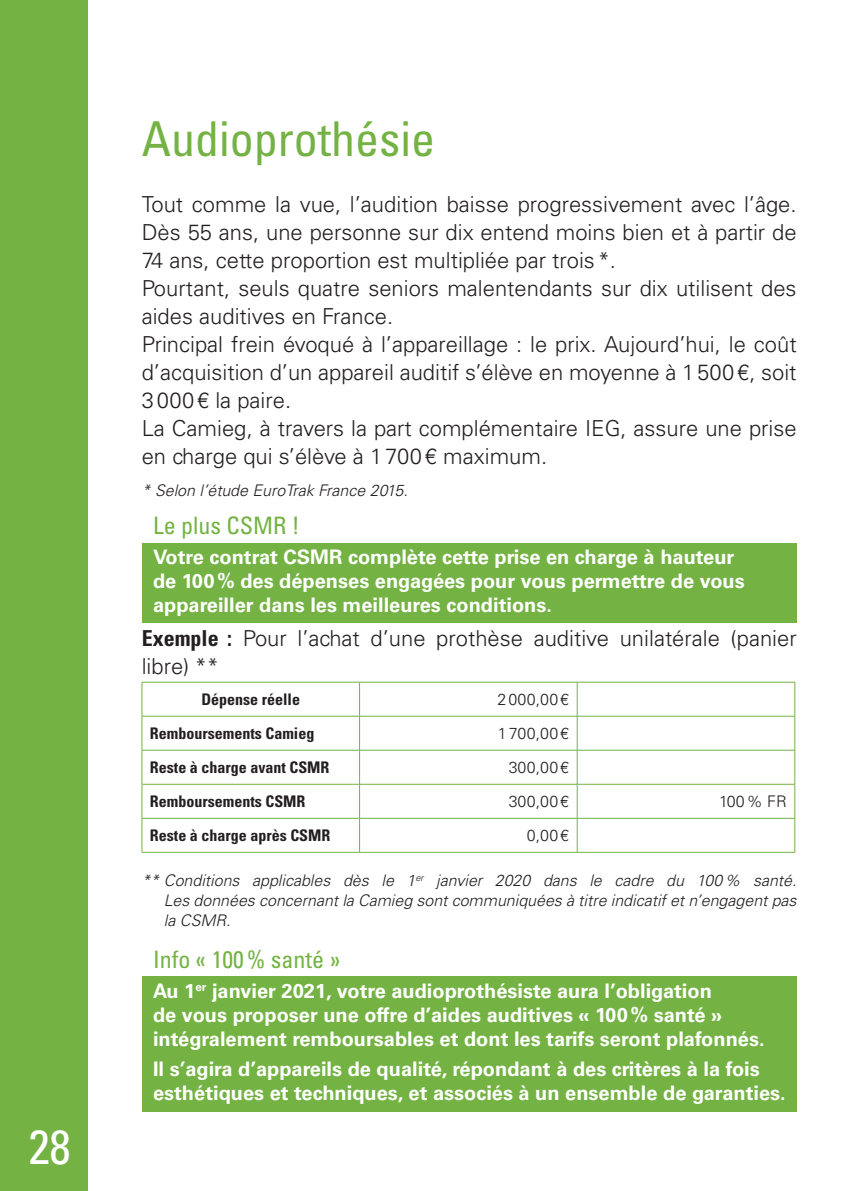
<style>
.page{position:relative;width:842px;height:1191px;background:#fff}
.page>*{position:absolute;margin:0;border:0;box-sizing:border-box;transform-origin:0 0}
.titre_paragraphe{font:condensed 48px "Univers LT Std";color:#74b343}
.t1{font:condensed 48px "Univers LT Std";color:#fff}
.titre_encart{font:condensed 24px "Univers LT Std";color:#74b343}
.paragraphe_classique{font:300 22px/28px "Univers LT Std";color:#231f20}
.paragraphe_classique-2{font:700 20px/24px "Univers LT Std";color:#fff}
.note{font:italic 300 16px/20px "Univers LT Std";color:#231f20;text-align:justify}
.tableau__texte{font:700 condensed 16px "Univers LT Std";color:#231f20}
.tableau__texte-2{font:300 16px "Univers LT Std";letter-spacing:.02em;color:#231f20}
.s1{font-weight:700;font-stretch:condensed}
</style>
<div class="page">
<div style="left:0;top:0;width:88px;height:1191px;background:#74b343"></div>
<div style="left:142px;top:543px;width:655px;height:79px;background:#74b343"></div>
<div style="left:142px;top:975px;width:655px;height:136px;background:#74b343"></div>
<hr style="left:142px;top:682px;width:218px;height:1px;background:#74b343">
<hr style="left:142px;top:682px;width:1px;height:34px;background:#74b343">
<hr style="left:360px;top:682px;width:217px;height:1px;background:#74b343">
<hr style="left:359px;top:682px;width:1px;height:34px;background:#74b343">
<hr style="left:577px;top:682px;width:218px;height:1px;background:#74b343">
<hr style="left:577px;top:682px;width:1px;height:34px;background:#74b343">
<hr style="left:794px;top:682px;width:1px;height:34px;background:#74b343">
<hr style="left:142px;top:716px;width:218px;height:1px;background:#74b343">
<hr style="left:142px;top:716px;width:1px;height:34px;background:#74b343">
<hr style="left:360px;top:716px;width:217px;height:1px;background:#74b343">
<hr style="left:359px;top:716px;width:1px;height:34px;background:#74b343">
<hr style="left:577px;top:716px;width:218px;height:1px;background:#74b343">
<hr style="left:577px;top:716px;width:1px;height:34px;background:#74b343">
<hr style="left:794px;top:716px;width:1px;height:34px;background:#74b343">
<hr style="left:142px;top:750px;width:218px;height:1px;background:#74b343">
<hr style="left:142px;top:750px;width:1px;height:34px;background:#74b343">
<hr style="left:360px;top:750px;width:217px;height:1px;background:#74b343">
<hr style="left:359px;top:750px;width:1px;height:34px;background:#74b343">
<hr style="left:577px;top:750px;width:218px;height:1px;background:#74b343">
<hr style="left:577px;top:750px;width:1px;height:34px;background:#74b343">
<hr style="left:794px;top:750px;width:1px;height:34px;background:#74b343">
<hr style="left:142px;top:784px;width:218px;height:1px;background:#74b343">
<hr style="left:142px;top:784px;width:1px;height:34px;background:#74b343">
<hr style="left:360px;top:784px;width:217px;height:1px;background:#74b343">
<hr style="left:359px;top:784px;width:1px;height:34px;background:#74b343">
<hr style="left:577px;top:784px;width:218px;height:1px;background:#74b343">
<hr style="left:577px;top:784px;width:1px;height:34px;background:#74b343">
<hr style="left:794px;top:784px;width:1px;height:34px;background:#74b343">
<hr style="left:142px;top:818px;width:218px;height:1px;background:#74b343">
<hr style="left:142px;top:818px;width:1px;height:34px;background:#74b343">
<hr style="left:360px;top:818px;width:217px;height:1px;background:#74b343">
<hr style="left:359px;top:818px;width:1px;height:34px;background:#74b343">
<hr style="left:577px;top:818px;width:218px;height:1px;background:#74b343">
<hr style="left:577px;top:818px;width:1px;height:34px;background:#74b343">
<hr style="left:794px;top:818px;width:1px;height:34px;background:#74b343">
<hr style="left:142px;top:852px;width:218px;height:1px;background:#74b343">
<hr style="left:360px;top:852px;width:217px;height:1px;background:#74b343">
<hr style="left:577px;top:852px;width:218px;height:1px;background:#74b343">
<h1 class="t1" style="left:28px;top:1117px;width:44px">28</h1>
<p class="titre_paragraphe" style="left:142px;top:109px;width:295px">Audioprothésie</p>
<p class="paragraphe_classique" style="left:142px;top:190px;width:656px;text-align:justify">Tout comme la vue, l’audition baisse progressivement avec l’âge.<br>Dès 55 ans, une personne sur dix entend moins bien et à partir de 74 ans, cette proportion est multipliée par trois*.</p>
<p class="paragraphe_classique" style="left:142px;top:274px;width:656px">Pourtant, seuls quatre seniors malentendants sur dix utilisent des aides auditives en France.</p>
<p class="paragraphe_classique" style="left:142px;top:330px;width:656px;text-align:justify">Principal frein évoqué à l’appareillage : le prix. Aujourd’hui, le coût d’acquisition d’un appareil auditif s’élève en moyenne à 1500€, soit 3000€ la paire.</p>
<p class="paragraphe_classique" style="left:142px;top:414px;width:656px">La Camieg, à travers la part complémentaire IEG, assure une prise en charge qui s’élève à 1700€ maximum.</p>
<p class="note" style="left:142px;top:480px;width:268px">* Selon l’étude EuroTrak France 2015.</p>
<p class="titre_encart" style="left:153px;top:510px;width:148px">Le plus CSMR !</p>
<p class="paragraphe_classique-2" style="left:153px;top:545px;width:593px">Votre contrat CSMR complète cette prise en charge à hauteur de 100% des dépenses engagées pour vous permettre de vous appareiller dans les meilleures conditions.</p>
<p class="paragraphe_classique" style="left:142px;top:624px;width:656px"><span class="s1">Exemple :</span> Pour l’achat d’une prothèse auditive unilatérale (panier libre) **</p>
<p class="tableau__texte" style="left:201px;top:689px;width:100px">Dépense réelle</p>
<p class="tableau__texte-2" style="left:497px;top:689px;width:73px">2000,00€</p>
<p class="tableau__texte" style="left:150px;top:723px;width:166px">Remboursements Camieg</p>
<p class="tableau__texte-2" style="left:498px;top:723px;width:73px">1700,00€</p>
<p class="tableau__texte" style="left:150px;top:757px;width:181px">Reste à charge avant CSMR</p>
<p class="tableau__texte-2" style="left:509px;top:757px;width:62px">300,00€</p>
<p class="tableau__texte" style="left:150px;top:791px;width:157px">Remboursements CSMR</p>
<p class="tableau__texte-2" style="left:509px;top:791px;width:62px">300,00€</p>
<p class="tableau__texte-2" style="left:719px;top:791px;width:69px">100% FR</p>
<p class="tableau__texte" style="left:150px;top:825px;width:182px">Reste à charge après CSMR</p>
<p class="tableau__texte-2" style="left:527px;top:825px;width:44px">0,00€</p>
<p class="note" style="left:164px;top:870px;width:634px;text-indent:-22px">** Conditions applicables dès le 1<sup>er</sup> janvier 2020 dans le cadre du 100% santé.<br>Les données concernant la Camieg sont communiquées à titre indicatif et n’engagent pas la CSMR.</p>
<p class="titre_encart" style="left:153px;top:944px;width:188px">Info « 100% santé »</p>
<p class="paragraphe_classique-2" style="left:153px;top:979px;width:613px">Au 1<sup>er</sup> janvier 2021, votre audioprothésiste aura l’obligation<br>de vous proposer une offre d’aides auditives « 100% santé » intégralement remboursables et dont les tarifs seront plafonnés.</p>
<p class="paragraphe_classique-2" style="left:153px;top:1056px;width:634px">Il s’agira d’appareils de qualité, répondant à des critères à la fois esthétiques et techniques, et associés à un ensemble de garanties.</p>
</div>
